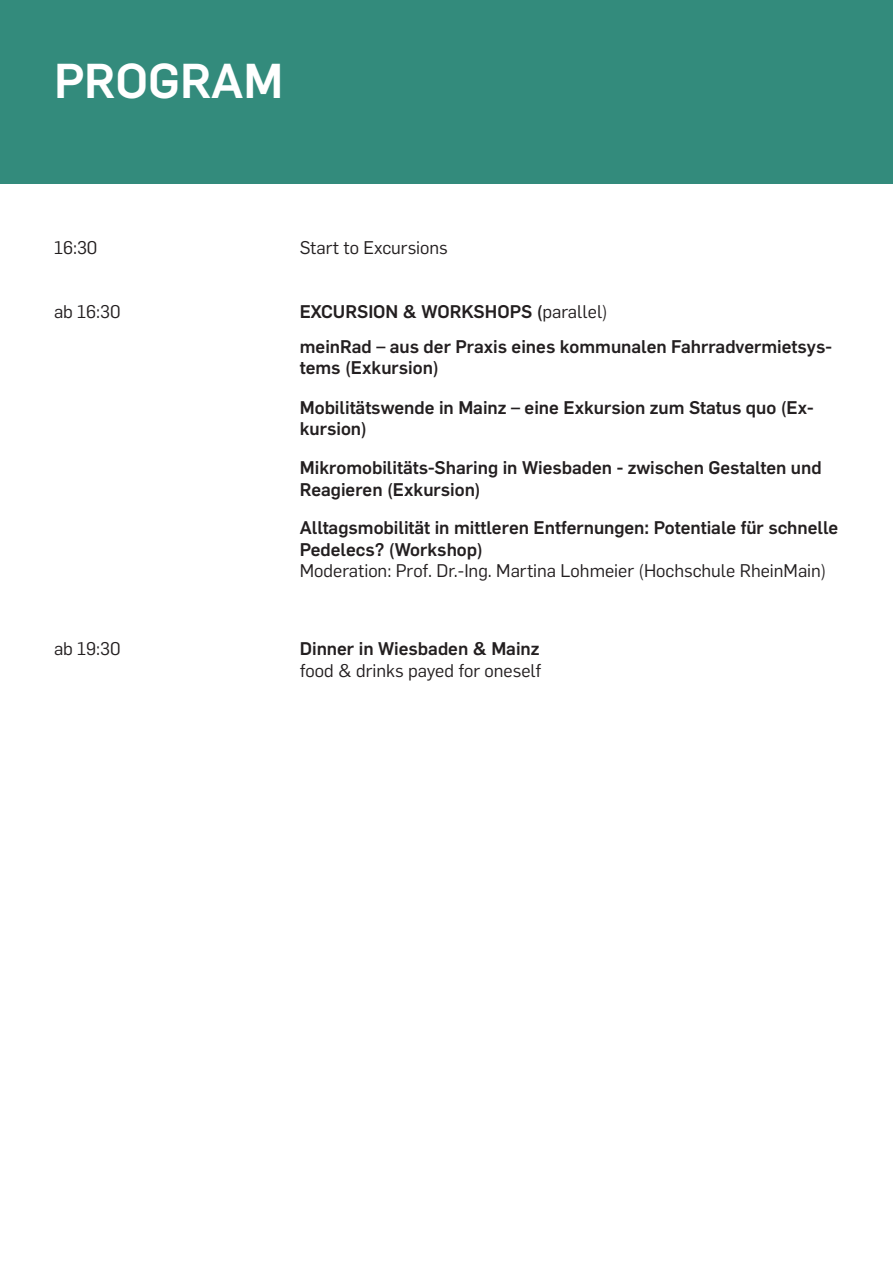
<style>
.page{position:relative;width:893px;height:1263px;background:#fff}
.page>*{position:absolute;margin:0;border:0;box-sizing:border-box;transform-origin:0 0}
.t1{font:500 48px "Flama";color:#fff}
.Absatzformat_1{font:500 18px/21.6px "Flama";color:#231f20}
.Absatzformat_1-2{font:18px "Flama";color:#231f20}
.s1{font-weight:400}
</style>
<div class="page">
<div style="left:0;top:0;width:893px;height:183px;background:#338b7c"></div>
<p class="t1" style="left:54px;top:46px;width:231px">PROGRAM</p>
<p class="Absatzformat_1-2" style="left:54px;top:235px;width:45px">16:30</p>
<p class="Absatzformat_1-2" style="left:300px;top:235px;width:150px">Start to Excursions</p>
<p class="Absatzformat_1-2" style="left:54px;top:299px;width:68px">ab 16:30</p>
<p class="Absatzformat_1" style="left:300px;top:299px;width:309px">EXCURSION &amp; WORKSHOPS (<span class="s1">parallel)</span></p>
<p class="Absatzformat_1" style="left:300px;top:334px;width:534px">meinRad – aus der Praxis eines kommunalen Fahrradvermietsys&shy;tems (Exkursion)</p>
<p class="Absatzformat_1" style="left:300px;top:395px;width:515px">Mobilitätswende in Mainz – eine Exkursion zum Status quo (Ex&shy;kursion)</p>
<p class="Absatzformat_1" style="left:300px;top:455px;width:523px">Mikromobilitäts-Sharing in Wiesbaden - zwischen Gestalten und<br>Reagieren (Exkursion)</p>
<p class="Absatzformat_1" style="left:300px;top:516px;width:540px">Alltagsmobilität in mittleren Entfernungen: Potentiale für schnelle<br>Pedelecs? (Workshop)</p>
<p class="Absatzformat_1-2" style="left:300px;top:558px;width:528px">Moderation: Prof. Dr.-Ing. Martina Lohmeier (Hochschule RheinMain)</p>
<p class="Absatzformat_1-2" style="left:54px;top:636px;width:68px">ab 19:30</p>
<p class="Absatzformat_1" style="left:300px;top:637px;width:241px">Dinner in Wiesbaden &amp; Mainz</p>
<p class="Absatzformat_1-2" style="left:300px;top:658px;width:243px">food &amp; drinks payed for oneself</p>
</div>
